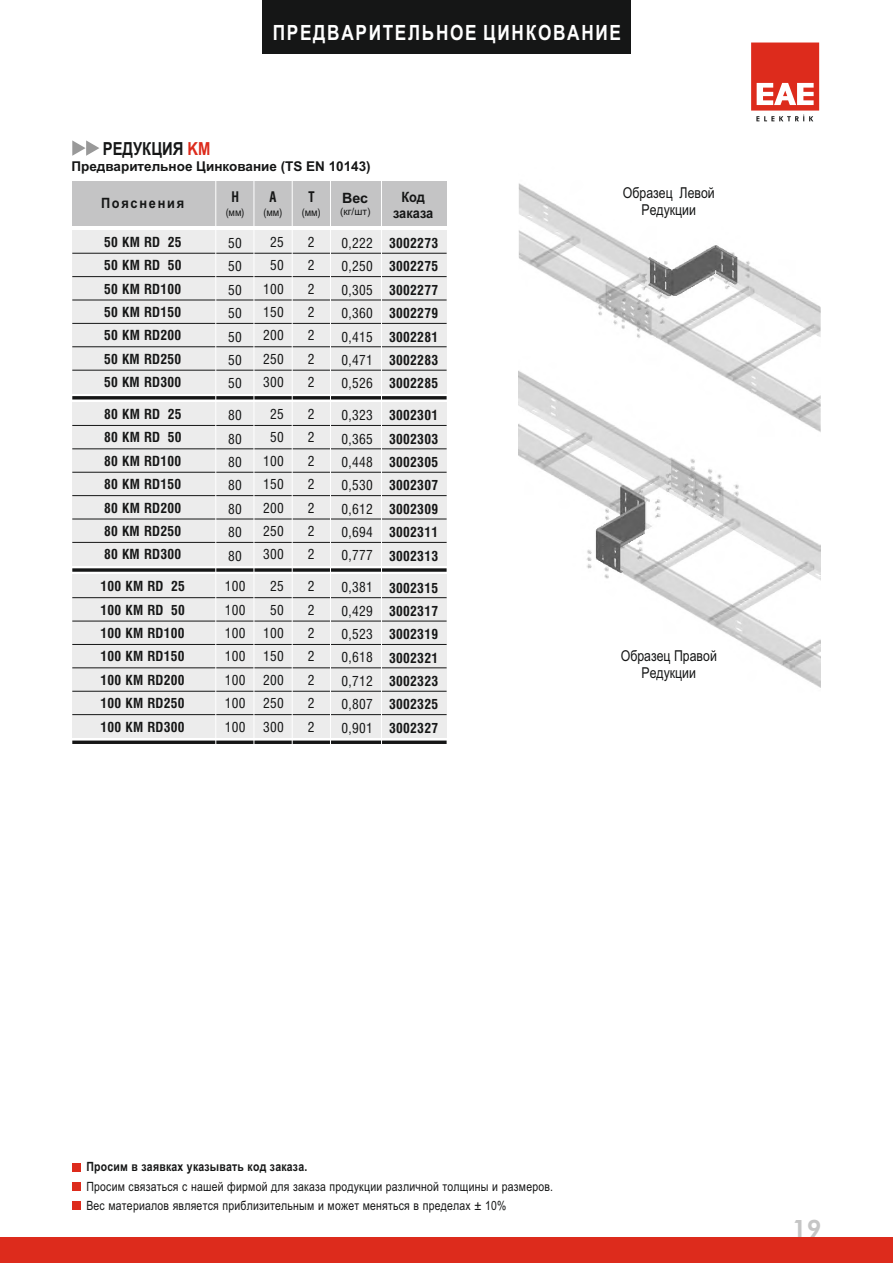
<style>
.page{position:relative;width:893px;height:1263px;background:#fff}
.page>*{position:absolute;margin:0;border:0;box-sizing:border-box;transform-origin:0 0}
.t1{font:800 24px "Futura BT";color:#c5c5c5}
.t2{font:700 21px "Arial Narrow";letter-spacing:.08em;color:#fff}
.t3{font:700 18px "Arial Narrow";color:#151616}
.t4{font:15px/17px "Arial Narrow";color:#151616;text-align:center}
.t5{font:700 14.25px/15.9px "Arial";letter-spacing:.01em;color:#151616;text-align:center;scale:.9 1}
.t6{font:700 14.25px "Arial";letter-spacing:.14em;color:#151616;scale:.9 1}
.t7{font:700 condensed 14.25px "Swiss 721 BT";color:#151616;scale:.9 1}
.t8{font:700 14.25px "Arial";letter-spacing:.01em;color:#151616}
.t9{font:700 condensed 13.5px/23.4px "Swiss 721 BT";letter-spacing:.02em;color:#151616;text-align:justify}
.t10{font:condensed 13.5px/23.4px "Swiss 721 BT";letter-spacing:.02em;color:#151616;text-align:justify}
.t11{font:700 13.5px "Arial";color:#151616}
.t12{font:12.75px/19.2px "Arial Narrow";letter-spacing:.02em;color:#151616}
.t13{font:10.5px "Swiss 721 BT";color:#151616;scale:.9 1}
.t14{font:10.05px "Arial";color:#151616}
.s1{color:#dd2b1c}
.s2{font-family:"Arial"}
.s3{font-weight:700}
</style>
<div class="page">
<div style="left:0;top:1237px;width:893px;height:26px;background:#dd2b1c"></div>
<svg style="left:751px;top:43px;width:68px;height:78px"></svg>
<img style="left:524px;top:459px;width:297px;height:229px">
<img style="left:519px;top:183px;width:302px;height:276px">
<div style="left:72px;top:181px;width:374px;height:45px;background:#c4c4c5"></div>
<div style="left:72px;top:230px;width:375px;height:164px;background:#ececec"></div>
<div style="left:72px;top:402px;width:375px;height:164px;background:#ececec"></div>
<div style="left:72px;top:574px;width:375px;height:164px;background:#ececec"></div>
<hr style="left:72px;top:253px;width:375px;height:1px;background:#151616">
<hr style="left:72px;top:425px;width:375px;height:1px;background:#151616">
<hr style="left:72px;top:597px;width:375px;height:1px;background:#151616">
<hr style="left:72px;top:276px;width:375px;height:1px;background:#151616">
<hr style="left:72px;top:449px;width:375px;height:1px;background:#151616">
<hr style="left:72px;top:621px;width:375px;height:1px;background:#151616">
<hr style="left:72px;top:300px;width:375px;height:1px;background:#151616">
<hr style="left:72px;top:472px;width:375px;height:1px;background:#151616">
<hr style="left:72px;top:644px;width:375px;height:1px;background:#151616">
<hr style="left:72px;top:323px;width:375px;height:1px;background:#151616">
<hr style="left:72px;top:495px;width:375px;height:1px;background:#151616">
<hr style="left:72px;top:668px;width:375px;height:1px;background:#151616">
<hr style="left:72px;top:346px;width:375px;height:1px;background:#151616">
<hr style="left:72px;top:519px;width:375px;height:1px;background:#151616">
<hr style="left:72px;top:691px;width:375px;height:1px;background:#151616">
<hr style="left:72px;top:370px;width:375px;height:1px;background:#151616">
<hr style="left:72px;top:542px;width:375px;height:1px;background:#151616">
<hr style="left:72px;top:714px;width:375px;height:1px;background:#151616">
<hr style="left:72px;top:396px;width:375px;height:3px;background:#151616">
<svg style="left:72px;top:568px;width:375px;height:4px"></svg>
<svg style="left:72px;top:740px;width:375px;height:4px"></svg>
<svg style="left:72px;top:140px;width:27px;height:16px"></svg>
<hr style="left:215px;top:181px;width:1px;height:907px;background:#fff">
<hr style="left:253px;top:181px;width:1px;height:907px;background:#fff">
<hr style="left:292px;top:181px;width:1px;height:907px;background:#fff">
<hr style="left:330px;top:181px;width:1px;height:907px;background:#fff">
<hr style="left:381px;top:181px;width:1px;height:907px;background:#fff">
<div style="left:72px;top:1182px;width:9px;height:8px;background:#dd2b1c"></div>
<div style="left:72px;top:1163px;width:9px;height:8px;background:#dd2b1c"></div>
<div style="left:72px;top:1201px;width:9px;height:9px;background:#dd2b1c"></div>
<div style="left:262px;top:0;width:369px;height:53px;background:#151616"></div>
<p class="t2" style="left:273px;top:24px;width:350px">ПРЕДВАРИТЕЛЬНОЕ ЦИНКОВАНИЕ</p>
<p class="t3" style="left:103px;top:142px;width:109px">РЕДУКЦИЯ <span class="s1">KМ</span></p>
<p class="t11" style="left:71px;top:162px;width:301px">Предварительное Цинкование (TS EN 10143)</p>
<p class="t6" style="left:101px;top:198px;width:94px">Пояснения</p>
<p class="t9" style="left:104px;top:232px;width:79px">50 KM RD 25<br>50 KM RD 50<br>50 KM RD100<br>50 KM RD150<br>50 KM RD200<br>50 KM RD250<br>50 KM RD300</p>
<p class="t9" style="left:104px;top:404px;width:79px">80 KM RD 25<br>80 KM RD 50<br>80 KM RD100<br>80 KM RD150<br>80 KM RD200<br>80 KM RD250<br>80 KM RD300</p>
<p class="t9" style="left:101px;top:576px;width:86px">100 KM RD 25<br>100 KM RD 50<br>100 KM RD100<br>100 KM RD150<br>100 KM RD200<br>100 KM RD250<br>100 KM RD300</p>
<p class="t7" style="left:231px;top:191px;width:10px">H</p>
<p class="t7" style="left:270px;top:191px;width:9px">A</p>
<p class="t7" style="left:308px;top:191px;width:8px">T</p>
<p class="t13" style="left:263px;top:208px;width:65px">(<span class="s2">мм</span>) (<span class="s2">мм</span>)</p>
<p class="t8" style="left:342px;top:192px;width:27px">Вес</p>
<p class="t13" style="left:225px;top:208px;width:23px">(<span class="s2">мм</span>)</p>
<p class="t14" style="left:340px;top:207px;width:32px">(кг/шт)</p>
<p class="t10" style="left:228px;top:233px;width:15px">50<br>50<br>50<br>50<br>50<br>50<br>50</p>
<p class="t10" style="left:228px;top:405px;width:15px">80<br>80<br>80<br>80<br>80<br>80<br>80</p>
<p class="t10" style="left:225px;top:576px;width:22px">100<br>100<br>100<br>100<br>100<br>100<br>100</p>
<p class="t10" style="left:263px;top:232px;width:22px;text-align:center">25<br>50<br>100<br>150<br>200<br>250<br>300</p>
<p class="t10" style="left:263px;top:404px;width:22px;text-align:center">25<br>50<br>100<br>150<br>200<br>250<br>300</p>
<p class="t10" style="left:263px;top:576px;width:22px;text-align:center">25<br>50<br>100<br>150<br>200<br>250<br>300</p>
<p class="t10" style="left:308px;top:232px;width:8px">2<br>2<br>2<br>2<br>2<br>2<br>2</p>
<p class="t10" style="left:308px;top:404px;width:8px">2<br>2<br>2<br>2<br>2<br>2<br>2</p>
<p class="t10" style="left:308px;top:576px;width:8px">2<br>2<br>2<br>2<br>2<br>2<br>2</p>
<p class="t10" style="left:342px;top:233px;width:33px">0,222<br>0,250<br>0,305<br>0,360<br>0,415<br>0,471<br>0,526</p>
<p class="t10" style="left:342px;top:405px;width:33px">0,323<br>0,365<br>0,448<br>0,530<br>0,612<br>0,694<br>0,777</p>
<p class="t10" style="left:342px;top:577px;width:33px">0,381<br>0,429<br>0,523<br>0,618<br>0,712<br>0,807<br>0,901</p>
<p class="t5" style="left:393px;top:190px;width:46px">Код заказа</p>
<p class="t9" style="left:389px;top:233px;width:50px">3002273<br>3002275<br>3002277<br>3002279<br>3002281<br>3002283<br>3002285</p>
<p class="t9" style="left:389px;top:405px;width:50px">3002301<br>3002303<br>3002305<br>3002307<br>3002309<br>3002311<br>3002313</p>
<p class="t9" style="left:389px;top:577px;width:50px">3002315<br>3002317<br>3002319<br>3002321<br>3002323<br>3002325<br>3002327</p>
<p class="t4" style="left:623px;top:186px;width:93px">Образец Левой<br>Редукции</p>
<p class="t4" style="left:621px;top:648px;width:98px">Образец Правой<br>Редукции</p>
<p class="t12" style="left:86px;top:1158px;width:468px"><span class="s3">Просим в заявках указывать код заказа.<br></span>Просим связаться с нашей фирмой для заказа продукции различной толщины и размеров.<br>Вес материалов является приблизительным и может меняться в пределах ± 10%</p>
<p class="t1" style="left:792px;top:1218px;width:31px">19</p>
</div>
